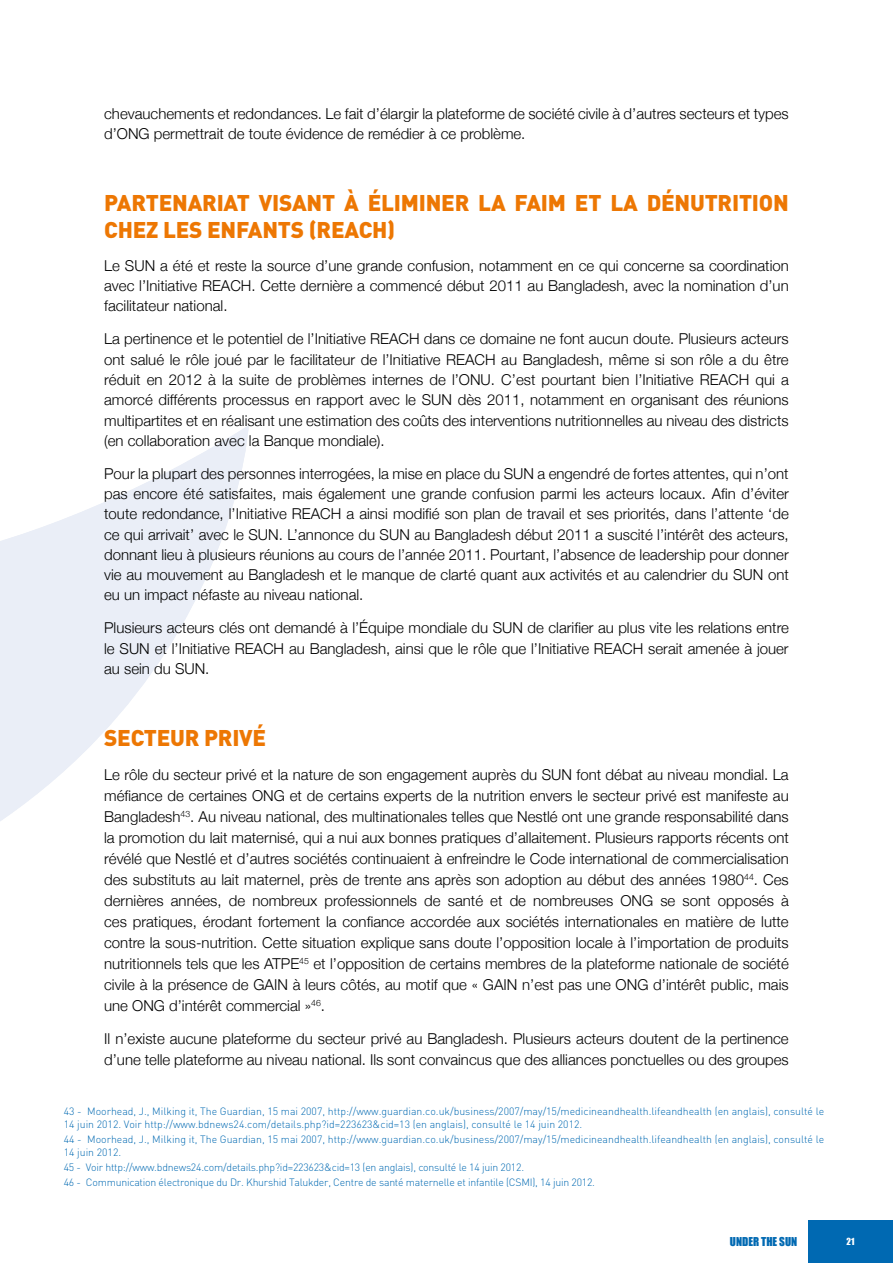
<style>
.page{position:relative;width:893px;height:1263px;background:#fff}
.page>*{position:absolute;margin:0;border:0;box-sizing:border-box;transform-origin:0 0}
.t1{font:900 22.5px "DIN";letter-spacing:-.01em;color:#ed7703}
.t2{font:300 15px/20.2px "Helvetica Neue";color:#000;text-align:justify}
.t3{font:11.25px "Impact";color:#0069b2}
.t4{font:300 10.5px/12.8px "DIN";color:#0069b2}
.t5{font:300 10.5px/15.3px "DIN";letter-spacing:-.02em;color:#0069b2}
.t6{font:9px "Impact";color:#fff}
</style>
<div class="page">
<svg style="left:0;top:425px;width:249px;height:396px;fill:#ebeff7"></svg>
<div style="left:808px;top:1220px;width:85px;height:43px;background:#0069b2"></div>
<p class="t2" style="left:104px;top:103px;width:686px">chevauchements et redondances. Le fait d’élargir la plateforme de société civile à d’autres secteurs et types d’ONG permettrait de toute évidence de remédier à ce problème.</p>
<h1 class="t1" style="left:104px;top:188px;width:27px">PARTENARIAT</h1>
<h1 class="t1" style="left:259px;top:188px;width:14px">VISANT</h1>
<h1 class="t1" style="left:344px;top:188px;width:37px">À ÉLIMINER</h1>
<h1 class="t1" style="left:478px;top:188px;width:50px">LA FAIM</h1>
<h1 class="t1" style="left:575px;top:188px;width:86px">ETLADÉNUTRITION</h1>
<h1 class="t1" style="left:104px;top:215px;width:15px">CHE</h1>
<h1 class="t1" style="left:146px;top:215px;width:31px">Z LES</h1>
<h1 class="t1" style="left:207px;top:215px;width:15px">ENFANTS</h1>
<h1 class="t1" style="left:309px;top:215px;width:88px">(REACH)</h1>
<p class="t2" style="left:104px;top:255px;width:686px">Le SUN a été et reste la source d’une grande confusion, notamment en ce qui concerne sa coordination avec l’Initiative REACH. Cette dernière a commencé début 2011 au Bangladesh, avec la nomination d’un facilitateur national.</p>
<p class="t2" style="left:104px;top:329px;width:686px">La pertinence et le potentiel de l’Initiative REACH dans ce domaine ne font aucun doute. Plusieurs acteurs ont salué le rôle joué par le facilitateur de l’Initiative REACH au Bangladesh, même si son rôle a du être réduit en 2012 à la suite de problèmes internes de l’ONU. C’est pourtant bien l’Initiative REACH qui a amorcé différents processus en rapport avec le SUN dès 2011, notamment en organisant des réunions multipartites et en réalisant une estimation des coûts des interventions nutritionnelles au niveau des districts (en collaboration avec la Banque mondiale).</p>
<p class="t2" style="left:104px;top:463px;width:686px">Pour la plupart des personnes interrogées, la mise en place du SUN a engendré de fortes attentes, qui n’ont pas encore été satisfaites, mais également une grande confusion parmi les acteurs locaux. Afin d’éviter toute redondance, l’Initiative REACH a ainsi modifié son plan de travail et ses priorités, dans l’attente ‘de ce qui arrivait’ avec le SUN. L’annonce du SUN au Bangladesh début 2011 a suscité l’intérêt des acteurs, donnant lieu à plusieurs réunions au cours de l’année 2011. Pourtant, l’absence de leadership pour donner vie au mouvement au Bangladesh et le manque de clarté quant aux activités et au calendrier du SUN ont eu un impact néfaste au niveau national.</p>
<p class="t2" style="left:104px;top:617px;width:686px">Plusieurs acteurs clés ont demandé à l’Équipe mondiale du SUN de clarifier au plus vite les relations entre le SUN et l’Initiative REACH au Bangladesh, ainsi que le rôle que l’Initiative REACH serait amenée à jouer au sein du SUN.</p>
<h1 class="t1" style="left:104px;top:723px;width:164px">SECTEUR PRIVÉ</h1>
<p class="t2" style="left:104px;top:763px;width:686px;line-height:21px">Le rôle du secteur privé et la nature de son engagement auprès du SUN font débat au niveau mondial. La méfiance de certaines ONG et de certains experts de la nutrition envers le secteur privé est manifeste au Bangladesh<sup>43</sup>. Au niveau national, des multinationales telles que Nestlé ont une grande responsabilité dans la promotion du lait maternisé, qui a nui aux bonnes pratiques d’allaitement. Plusieurs rapports récents ont révélé que Nestlé et d’autres sociétés continuaient à enfreindre le Code international de commercialisation des substituts au lait maternel, près de trente ans après son adoption au début des années 1980<sup>44</sup>. Ces dernières années, de nombreux professionnels de santé et de nombreuses ONG se sont opposés à ces pratiques, érodant fortement la confiance accordée aux sociétés internationales en matière de lutte contre la sous-nutrition. Cette situation explique sans doute l’opposition locale à l’importation de produits nutritionnels tels que les ATPE<sup>45</sup> et l’opposition de certains membres de la plateforme nationale de société civile à la présence de GAIN à leurs côtés, au motif que « GAIN n’est pas une ONG d’intérêt public, mais une ONG d’intérêt commercial »<sup>46</sup>.</p>
<p class="t2" style="left:104px;top:1028px;width:686px;line-height:21px">Il n’existe aucune plateforme du secteur privé au Bangladesh. Plusieurs acteurs doutent de la pertinence d’une telle plateforme au niveau national. Ils sont convaincus que des alliances ponctuelles ou des groupes</p>
<p class="t4" style="left:64px;top:1105px;width:762px">43 - Moorhead, J., Milking it, The Guardian, 15 mai 2007, http://www.guardian.co.uk/business/2007/may/15/medicineandhealth.lifeandhealth (en anglais), consulté le<br>14 juin 2012. Voir http://www.bdnews24.com/details.php?id=223623&amp;cid=13 (en anglais), consulté le 14 juin 2012.</p>
<p class="t4" style="left:64px;top:1133px;width:762px">44 - Moorhead, J., Milking it, The Guardian, 15 mai 2007, http://www.guardian.co.uk/business/2007/may/15/medicineandhealth.lifeandhealth (en anglais), consulté le<br>14 juin 2012.</p>
<p class="t5" style="left:64px;top:1159px;width:533px">45 - Voir http://www.bdnews24.com/details.php?id=223623&amp;cid=13 (en anglais), consulté le 14 juin 2012.<br>46 - Communication électronique du Dr. Khurshid Talukder, Centre de santé maternelle et infantile (CSMI), 14 juin 2012.</p>
<p class="t3" style="left:730px;top:1235px;width:69px">UNDER THE SUN</p>
<p class="t6" style="left:846px;top:1236px;width:9px">21</p>
</div>
